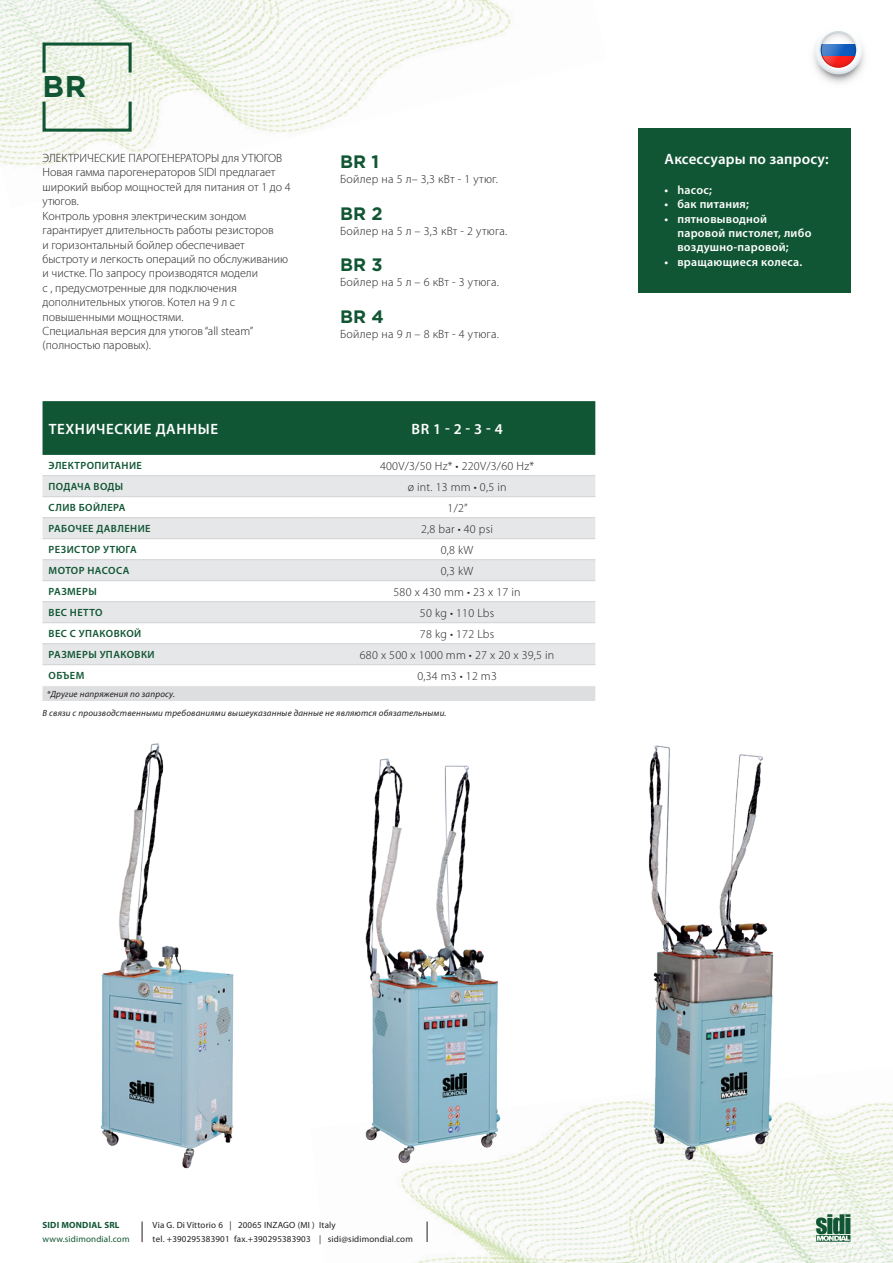
<style>
.page{position:relative;width:893px;height:1263px;background:#fff}
.page>*{position:absolute;margin:0;border:0;box-sizing:border-box;transform-origin:0 0}
.t1{font:700 30px "Gotham";color:#115634}
.t2{font:700 18px "Gotham";color:#115634}
.titoli_tabella_intes{font:600 15px "Myriad Pro";letter-spacing:.04em;color:#fff}
.descrizioni{font:600 15px "Myriad Pro";letter-spacing:.01em;color:#fff}
.descrizioni_tabella{font:300 12px/14.4px "Myriad Pro";color:#231f20}
.descrizioni_tabella-2{font:300 12px "Myriad Pro";letter-spacing:.02em;color:#231f20}
.t3{font:600 12px/14.4px "Myriad Pro";letter-spacing:.02em;color:#fff}
.Colonna_Dati_Tecnici{font:600 10.5px "Myriad Pro";letter-spacing:.04em;color:#115634}
.note_tabella{font:italic 9px "Myriad Pro";letter-spacing:.02em;color:#231f20}
.t4{font:9px/13.5px "Myriad Pro";letter-spacing:.02em;color:#231f20}
.t5{font:9px "Myriad Pro";letter-spacing:.02em;color:#115634}
.t6{font:700 9px "Myriad Pro";letter-spacing:.02em;color:#115634}
</style>
<div class="page">
<img style="left:415px;top:1101px;width:478px;height:162px">
<img style="left:0;top:0;width:511px;height:167px">
<svg style="left:813px;top:31px;width:52px;height:52px"></svg>
<svg style="left:821px;top:56px;width:35px;height:12px"></svg>
<svg style="left:821px;top:32px;width:35px;height:12px"></svg>
<svg style="left:821px;top:32px;width:35px;height:36px"></svg>
<svg style="left:822px;top:33px;width:33px;height:34px"></svg>
<svg style="left:142px;top:1221px;width:1px;height:21px"></svg>
<svg style="left:427px;top:1221px;width:1px;height:21px"></svg>
<svg style="left:816px;top:1214px;width:34px;height:28px"></svg>
<img style="left:631px;top:745px;width:171px;height:421px">
<img style="left:100px;top:743px;width:134px;height:426px">
<img style="left:365px;top:697px;width:233px;height:507px">
<div style="left:638px;top:128px;width:212px;height:165px;background:#115634"></div>
<div style="left:43px;top:43px;width:89px;height:31px;border:3px solid #115634"></div>
<div style="left:43px;top:100px;width:89px;height:32px;border:3px solid #115634"></div>
<div style="left:43px;top:401px;width:552px;height:54px;background:#115634"></div>
<svg style="left:43px;top:476px;width:552px;height:188px;fill:#e6e7e9"></svg>
<div style="left:43px;top:686px;width:552px;height:15px;background:#dddee0"></div>
<hr style="left:43px;top:475px;width:276px;height:1px;background:#d1d2d4">
<hr style="left:319px;top:475px;width:276px;height:1px;background:#d1d2d4">
<hr style="left:43px;top:496px;width:276px;height:1px;background:#d1d2d4">
<hr style="left:319px;top:496px;width:276px;height:1px;background:#d1d2d4">
<hr style="left:43px;top:517px;width:276px;height:1px;background:#d1d2d4">
<hr style="left:319px;top:517px;width:276px;height:1px;background:#d1d2d4">
<hr style="left:43px;top:538px;width:276px;height:1px;background:#d1d2d4">
<hr style="left:319px;top:538px;width:276px;height:1px;background:#d1d2d4">
<hr style="left:43px;top:559px;width:276px;height:1px;background:#d1d2d4">
<hr style="left:319px;top:559px;width:276px;height:1px;background:#d1d2d4">
<hr style="left:43px;top:580px;width:276px;height:1px;background:#d1d2d4">
<hr style="left:319px;top:580px;width:276px;height:1px;background:#d1d2d4">
<hr style="left:43px;top:601px;width:276px;height:1px;background:#d1d2d4">
<hr style="left:319px;top:601px;width:276px;height:1px;background:#d1d2d4">
<hr style="left:43px;top:622px;width:276px;height:1px;background:#d1d2d4">
<hr style="left:319px;top:622px;width:276px;height:1px;background:#d1d2d4">
<hr style="left:43px;top:643px;width:276px;height:1px;background:#d1d2d4">
<hr style="left:319px;top:643px;width:276px;height:1px;background:#d1d2d4">
<hr style="left:43px;top:664px;width:276px;height:1px;background:#d1d2d4">
<hr style="left:319px;top:664px;width:276px;height:1px;background:#d1d2d4">
<p class="t1" style="left:43px;top:69px;width:45px">BR</p>
<p class="descrizioni_tabella" style="left:43px;top:151px;width:250px">ЭЛЕКТРИЧЕСКИЕ ПАРОГЕНЕРАТОРЫ для УТЮГОВ Новая гамма парогенераторов SIDI предлагает широкий выбор мощностей для питания от 1 до 4 утюгов.<br>Kонтроль уровня электрическим зондом гарантирует длительность работы резисторов<br>и горизонтальный бойлер обеспечивает быстроту и легкость операций по обслуживанию и чистке. По запросу производятся модели<br>с , предусмотренные для подключения дополнительных утюгов. Котел на 9 л с повышенными мощностями.<br>Специальная версия для утюгов “all steam” (полностью паровых).</p>
<h2 class="t2" style="left:340px;top:151px;width:41px">BR 1</h2>
<p class="descrizioni_tabella-2" style="left:340px;top:172px;width:159px">Бойлер на 5 л– 3,3 кВт - 1 утюг.</p>
<h2 class="t2" style="left:340px;top:203px;width:44px">BR 2</h2>
<p class="descrizioni_tabella-2" style="left:340px;top:224px;width:169px">Бойлер на 5 л – 3,3 кВт - 2 утюга.</p>
<h2 class="t2" style="left:340px;top:254px;width:44px">BR 3</h2>
<p class="descrizioni_tabella-2" style="left:340px;top:276px;width:160px">Бойлер на 5 л – 6 кВт - 3 утюга.</p>
<h2 class="t2" style="left:340px;top:306px;width:45px">BR 4</h2>
<p class="descrizioni_tabella-2" style="left:340px;top:327px;width:160px">Бойлер на 9 л – 8 кВт - 4 утюга.</p>
<p class="titoli_tabella_intes" style="left:49px;top:420px;width:171px">ТЕХНИЧЕСКИЕ ДАННЫЕ</p>
<p class="titoli_tabella_intes" style="left:412px;top:420px;width:93px">BR 1 - 2 - 3 - 4</p>
<p class="Colonna_Dati_Tecnici" style="left:49px;top:460px;width:95px">ЭЛЕКТРОПИТАНИЕ</p>
<p class="descrizioni_tabella-2" style="left:380px;top:459px;width:156px">400V/3/50 Hz* • 220V/3/60 Hz*</p>
<p class="Colonna_Dati_Tecnici" style="left:49px;top:481px;width:76px">ПОДАЧА ВОДЫ</p>
<p class="descrizioni_tabella" style="left:408px;top:480px;width:100px">ø int. 13 mm • 0,5 in</p>
<p class="Colonna_Dati_Tecnici" style="left:49px;top:502px;width:78px">СЛИВ БОЙЛЕРА</p>
<p class="descrizioni_tabella" style="left:448px;top:501px;width:22px">1/2”</p>
<p class="Colonna_Dati_Tecnici" style="left:49px;top:523px;width:103px">РАБОЧЕЕ ДАВЛЕНИЕ</p>
<p class="descrizioni_tabella" style="left:421px;top:522px;width:73px">2,8 bar • 40 psi</p>
<p class="Colonna_Dati_Tecnici" style="left:49px;top:544px;width:90px">РЕЗИСТОР УТЮГА</p>
<p class="descrizioni_tabella" style="left:441px;top:543px;width:34px">0,8 kW</p>
<p class="Colonna_Dati_Tecnici" style="left:49px;top:565px;width:82px">МОТОР НАСОСА</p>
<p class="descrizioni_tabella" style="left:441px;top:564px;width:34px">0,3 kW</p>
<p class="Colonna_Dati_Tecnici" style="left:49px;top:586px;width:50px">РАЗМЕРЫ</p>
<p class="descrizioni_tabella-2" style="left:393px;top:585px;width:129px">580 x 430 mm • 23 x 17 in</p>
<p class="Colonna_Dati_Tecnici" style="left:49px;top:607px;width:55px">ВЕС НЕТТО</p>
<p class="descrizioni_tabella-2" style="left:420px;top:606px;width:76px">50 kg • 110 Lbs</p>
<p class="Colonna_Dati_Tecnici" style="left:49px;top:628px;width:94px">ВЕС С УПАКОВКОЙ</p>
<p class="descrizioni_tabella-2" style="left:420px;top:627px;width:76px">78 kg • 172 Lbs</p>
<p class="Colonna_Dati_Tecnici" style="left:49px;top:649px;width:107px">РАЗМЕРЫ УПАКОВКИ</p>
<p class="descrizioni_tabella-2" style="left:360px;top:648px;width:196px">680 x 500 x 1000 mm • 27 x 20 x 39,5 in</p>
<p class="Colonna_Dati_Tecnici" style="left:49px;top:670px;width:37px">ОБЪЕМ</p>
<p class="descrizioni_tabella" style="left:417px;top:669px;width:81px">0,34 m3 • 12 m3</p>
<p class="note_tabella" style="left:47px;top:689px;width:130px">*Другие напряжения по запросу.</p>
<p class="note_tabella" style="left:43px;top:708px;width:405px">В связи с производственными требованиями вышеуказанные данные не являются обязательными.</p>
<p class="descrizioni" style="left:665px;top:151px;width:165px">Aксессуары по запросу:</p>
<p class="t3" style="left:665px;top:183px;width:49px">• hасос;</p>
<p class="t3" style="left:665px;top:197px;width:86px">• бак питания;</p>
<p class="t3" style="left:677px;top:211px;width:136px;text-indent:-13px">• пятновыводной паровой пистолет, либо воздушно-паровой;</p>
<p class="t3" style="left:665px;top:255px;width:139px">• вращающиеся колеса.</p>
<p class="t6" style="left:43px;top:1220px;width:78px">SIDI MONDIAL SRL</p>
<p class="t5" style="left:43px;top:1234px;width:88px">www.sidimondial.com</p>
<p class="t4" style="left:153px;top:1218px;width:262px">Via G. Di Vittorio 6 | 20065 INZAGO (MI ) Italy<br>tel. +390295383901 fax.+390295383903 | sidi@sidimondial.com</p>
</div>
